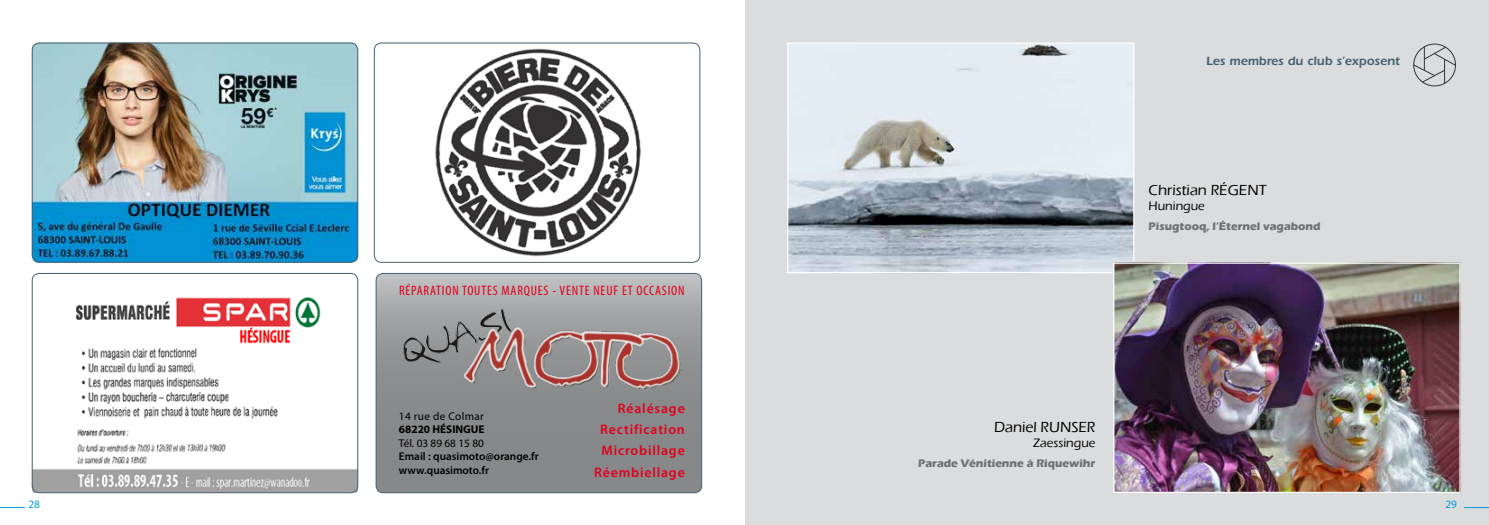
<style>
.page{position:relative;width:1489px;height:525px;background:#fff}
.page>*{position:absolute;margin:0;border:0;box-sizing:border-box;transform-origin:0 0}
.t1{font:500 15px "Eras ITC";color:#000}
.t2{font:600 13.75px/21.2px "Myriad Pro";letter-spacing:.06em;color:#e2001a;text-align:right}
.t3{font:condensed 13.75px "Myriad Pro";letter-spacing:.06em;color:#e2001a}
.t4{font:600 12.5px "ITC Eras Std";color:#486374}
.t5{font:500 12.5px "Eras ITC";color:#000}
.t6{font:700 11.25px "Eras ITC";color:#707172}
.t7{font:600 11.25px/13.5px "Myriad Pro";color:#000}
.t8{font:11.25px "Myriad Pro";color:#000}
.t9{font:11.25px "Myriad Pro";letter-spacing:.025em;color:#000}
.t10{font:700 11.25px "Myriad Pro";color:#000}
.t11{font:11.25px "Myriad Pro";color:#009ee0}
</style>
<div class="page">
<div style="left:745px;top:0;width:743px;height:524px;background:#dbdcdd"></div>
<div style="left:1413px;top:44px;width:42px;height:42px;border:1px solid #000;border-radius:50%"></div>
<svg style="left:1413px;top:47px;width:42px;height:36px"></svg>
<svg style="left:1464px;top:507px;width:24px;height:1px"></svg>
<svg style="left:0;top:507px;width:25px;height:1px"></svg>
<img style="left:789px;top:45px;width:343px;height:226px">
<div style="left:787px;top:43px;width:347px;height:230px;border:1px solid #fff"></div>
<img style="left:1115px;top:264px;width:343px;height:227px">
<div style="left:1113px;top:262px;width:347px;height:231px;border:1px solid #fff"></div>
<svg style="left:376px;top:273px;width:325px;height:219px;background:#929395"></svg>
<div style="left:376px;top:273px;width:326px;height:220px;border:1px solid #456070;border-radius:7px"></div>
<img style="left:399px;top:306px;width:285px;height:84px">
<img style="left:32px;top:43px;width:326px;height:219px">
<div style="left:32px;top:43px;width:326px;height:219px;border:1px solid #456070;border-radius:7px"></div>
<div style="left:374px;top:43px;width:326px;height:219px;border:1px solid #456070;border-radius:7px"></div>
<img style="left:32px;top:297px;width:326px;height:195px">
<div style="left:32px;top:273px;width:326px;height:220px;border:1px solid #456070;border-radius:7px"></div>
<img style="left:435px;top:48px;width:206px;height:209px">
<p class="t4" style="left:1206px;top:54px;width:195px">Les membres du club s’exposent</p>
<p class="t3" style="left:399px;top:282px;width:287px">RÉPARATION TOUTES MARQUES - VENTE NEUF ET OCCASION</p>
<p class="t9" style="left:399px;top:409px;width:86px">14 rue de Colmar</p>
<p class="t10" style="left:399px;top:422px;width:87px">68220 HÉSINGUE</p>
<p class="t8" style="left:399px;top:436px;width:86px">Tél. 03 89 68 15 80</p>
<p class="t7" style="left:399px;top:449px;width:141px">Email : quasimoto@orange.fr www.quasimoto.fr</p>
<p class="t2" style="left:594px;top:397px;width:92px">Réalésage<br>Rectification<br>Microbillage<br>Réembiellage</p>
<h1 class="t1" style="left:1148px;top:181px;width:119px">Christian RÉGENT</h1>
<p class="t5" style="left:1148px;top:198px;width:58px">Huningue</p>
<p class="t6" style="left:1148px;top:219px;width:173px">Pisugtooq, l’Éternel vagabond</p>
<h1 class="t1" style="left:994px;top:419px;width:103px">Daniel RUNSER</h1>
<p class="t5" style="left:1033px;top:436px;width:64px">Zaessingue</p>
<p class="t6" style="left:918px;top:457px;width:179px">Parade Vénitienne à Riquewihr</p>
<p class="t11" style="left:28px;top:497px;width:13px">28</p>
<p class="t11" style="left:1445px;top:497px;width:13px">29</p>
</div>
